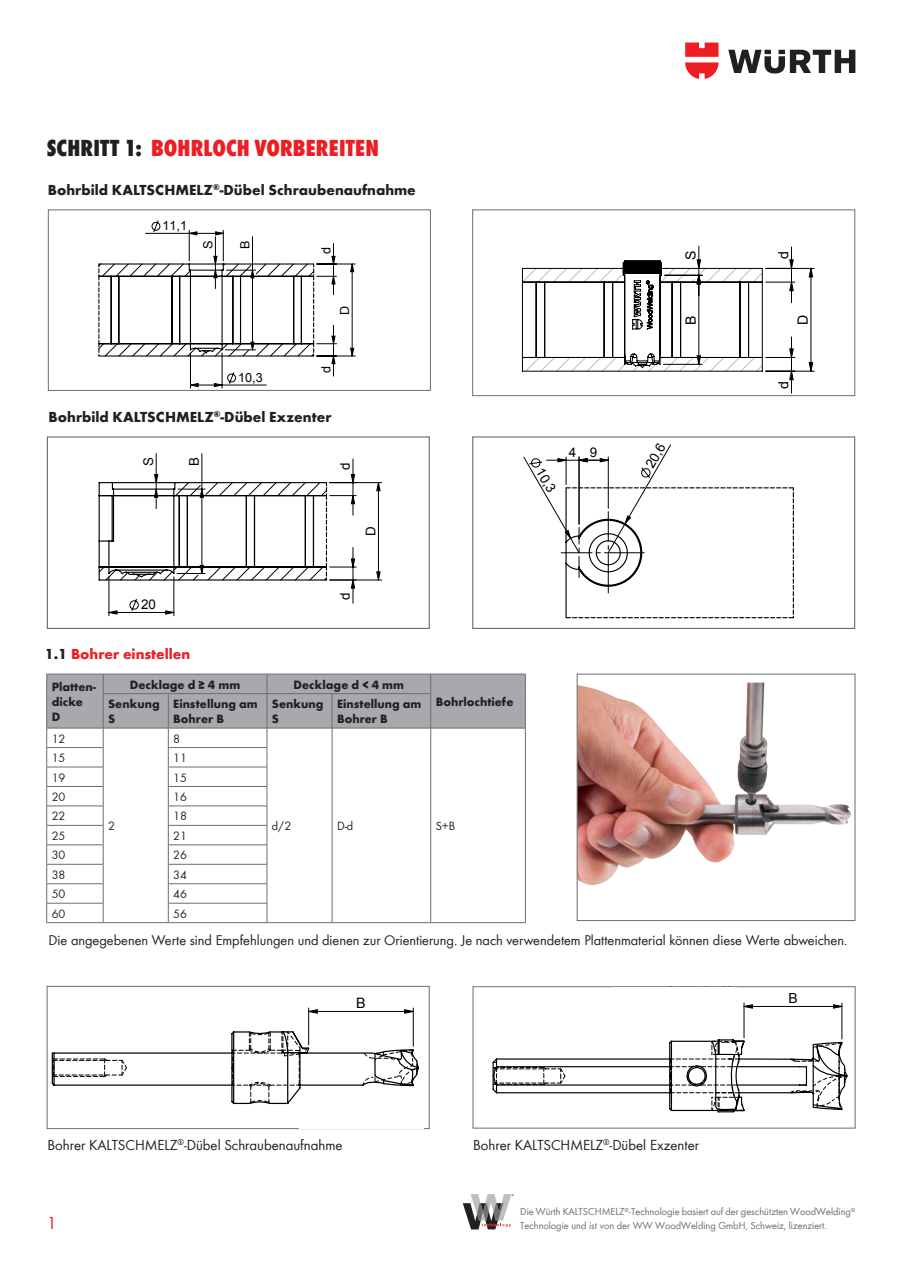
<style>
.page{position:relative;width:898px;height:1272px;background:#fff}
.page>*{position:absolute;margin:0;border:0;box-sizing:border-box;transform-origin:0 0}
.t1{font:800 condensed 24px "Wuerth Global";letter-spacing:.005em;color:#ee1d23}
.t2{font:18px "Wuerth";color:#ee1d23}
.t3{font:700 15px "Wuerth";color:#231f20}
.t4{font:15px "Wuerth Global";color:#231f20}
.t5{font:700 15px "Wuerth Global";color:#ee1d23}
.t6{font:14.55px "Wuerth";color:#231f20}
.t7{font:14.4px "Arial";color:#000}
.t8{font:14.1px "Arial";color:#000}
.t9{font:13.95px "Arial";color:#000}
.t10{font:13.35px "Arial";color:#000}
.t11{font:12.6px "Arial";color:#000}
.t12{font:700 12.45px/14.9px "Wuerth";color:#231f20}
.t13{font:12.45px "Wuerth";color:#231f20}
.t14{font:10.5px/13.5px "Wuerth Global";color:#6c6d70}
.s1{color:#231f20}
.s2{font-family:"Arial";font-weight:400;font-size:13.35px;color:#000}
</style>
<div class="page">
<svg style="left:728px;top:50px;width:127px;height:23px"></svg>
<svg style="left:685px;top:43px;width:33px;height:36px"></svg>
<hr style="left:46px;top:673px;width:57px;height:1px;background:#6c6d70">
<hr style="left:103px;top:673px;width:65px;height:1px;background:#6c6d70">
<hr style="left:168px;top:673px;width:99px;height:1px;background:#6c6d70">
<hr style="left:267px;top:673px;width:65px;height:1px;background:#6c6d70">
<hr style="left:332px;top:673px;width:98px;height:1px;background:#6c6d70">
<hr style="left:430px;top:673px;width:95px;height:1px;background:#6c6d70">
<svg style="left:46px;top:674px;width:480px;height:248px"></svg>
<hr style="left:46px;top:922px;width:57px;height:1px;background:#6c6d70">
<hr style="left:103px;top:922px;width:65px;height:1px;background:#6c6d70">
<hr style="left:168px;top:922px;width:99px;height:1px;background:#6c6d70">
<hr style="left:267px;top:922px;width:65px;height:1px;background:#6c6d70">
<hr style="left:332px;top:922px;width:98px;height:1px;background:#6c6d70">
<hr style="left:430px;top:922px;width:95px;height:1px;background:#6c6d70">
<img style="left:578px;top:682px;width:270px;height:203px">
<div style="left:576px;top:674px;width:278px;height:246px;border:1px solid #6c6d70"></div>
<hr style="left:190px;top:353px;width:1px;height:35px;background:#000">
<hr style="left:222px;top:353px;width:1px;height:35px;background:#000">
<hr style="left:316px;top:264px;width:39px;height:1px;background:#000">
<hr style="left:316px;top:356px;width:39px;height:1px;background:#000">
<svg style="left:98px;top:220px;width:256px;height:167px"></svg>
<hr style="left:109px;top:576px;width:1px;height:39px;background:#000">
<hr style="left:173px;top:576px;width:1px;height:39px;background:#000">
<hr style="left:329px;top:482px;width:52px;height:1px;background:#000">
<hr style="left:329px;top:579px;width:52px;height:1px;background:#000">
<svg style="left:98px;top:453px;width:282px;height:161px"></svg>
<div style="left:47px;top:436px;width:382px;height:193px;border:1px solid #6c6d70"></div>
<svg style="left:523px;top:444px;width:270px;height:175px"></svg>
<div style="left:472px;top:436px;width:382px;height:193px;border:1px solid #6c6d70"></div>
<hr style="left:308px;top:1007px;width:1px;height:37px;background:#000">
<hr style="left:413px;top:1007px;width:1px;height:39px;background:#000">
<svg style="left:308px;top:1008px;width:106px;height:5px"></svg>
<svg style="left:51px;top:1030px;width:368px;height:75px"></svg>
<div style="left:47px;top:986px;width:382px;height:142px;border:1px solid #6c6d70"></div>
<div style="left:299px;top:1101px;width:124px;height:27px;background:#fff"></div>
<svg style="left:492px;top:1002px;width:356px;height:111px"></svg>
<hr style="left:765px;top:268px;width:49px;height:1px;background:#000">
<hr style="left:765px;top:371px;width:49px;height:1px;background:#000">
<svg style="left:521px;top:246px;width:292px;height:147px"></svg>
<div style="left:472px;top:210px;width:382px;height:186px;border:1px solid #6c6d70"></div>
<svg style="left:462px;top:1194px;width:51px;height:35px"></svg>
<h1 class="t1" style="left:47px;top:133px;width:333px"><span class="s1">SCHRITT 1:</span> BOHRLOCH VORBEREITEN</h1>
<h3 class="t3" style="left:48px;top:178px;width:369px">Bohrbild KALTSCHMELZ<sup>®</sup>-Dübel Schraubenaufnahme</h3>
<p class="t11" style="left:162px;top:218px;width:26px">11,1</p>
<p class="t11" style="left:200px;top:249px;width:10px;rotate:-90deg">S</p>
<p class="t11" style="left:237px;top:249px;width:10px;rotate:-90deg">B</p>
<p class="t11" style="left:318px;top:254px;width:9px;rotate:-90deg">d</p>
<p class="t11" style="left:336px;top:314px;width:11px;rotate:-90deg">D</p>
<p class="t11" style="left:238px;top:369px;width:26px">10,3</p>
<p class="t11" style="left:318px;top:372px;width:9px;rotate:-90deg">d</p>
<h3 class="t3" style="left:49px;top:406px;width:284px">Bohrbild KALTSCHMELZ<sup>®</sup>-Dübel Exzenter</h3>
<p class="t10" style="left:140px;top:466px;width:10px;rotate:-90deg">S</p>
<p class="t10" style="left:185px;top:466px;width:10px;rotate:-90deg">B</p>
<p class="t10" style="left:336px;top:470px;width:9px;rotate:-90deg">d</p>
<p class="t10" style="left:362px;top:536px;width:11px;rotate:-90deg">D</p>
<p class="t10" style="left:547px;top:464px;width:28px;rotate:60deg">10,3</p>
<p class="t10" style="left:568px;top:444px;width:30px">4 9</p>
<p class="t10" style="left:141px;top:596px;width:16px">20</p>
<p class="t10" style="left:336px;top:599px;width:9px;rotate:-90deg">d</p>
<h3 class="t5" style="left:45px;top:644px;width:147px"><span class="s1">1.1</span> Bohrer einstellen</h3>
<p class="t12" style="left:52px;top:693px;width:33px">dicke<br>D</p>
<p class="t10" style="left:174px;top:695px;width:28px;rotate:-60deg">20,6</p>
<p class="t12" style="left:130px;top:676px;width:112px">Decklage d ≥ 4 mm</p>
<p class="t12" style="left:293px;top:676px;width:112px">Decklage d &lt; 4 mm</p>
<p class="t12" style="left:108px;top:695px;width:53px">Senkung</p>
<p class="t12" style="left:435px;top:693px;width:79px">Bohrlochtiefe</p>
<p class="t12" style="left:108px;top:710px;width:9px">S</p>
<p class="t12" style="left:52px;top:678px;width:80px">Platten- <span class="s2">4 9</span></p>
<p class="t12" style="left:173px;top:695px;width:86px">Einstellung am<br>Bohrer B</p>
<p class="t12" style="left:272px;top:695px;width:53px">Senkung<br>S</p>
<p class="t12" style="left:337px;top:695px;width:86px">Einstellung am<br>Bohrer B</p>
<p class="t10" style="left:80px;top:697px;width:28px;rotate:60deg">10,3</p>
<p class="t13" style="left:52px;top:730px;width:15px">12</p>
<p class="t13" style="left:173px;top:730px;width:8px">8</p>
<p class="t13" style="left:52px;top:749px;width:15px">15</p>
<p class="t13" style="left:173px;top:749px;width:15px">11</p>
<p class="t13" style="left:52px;top:768px;width:15px">19</p>
<p class="t13" style="left:173px;top:768px;width:15px">15</p>
<p class="t13" style="left:52px;top:788px;width:15px">20</p>
<p class="t13" style="left:173px;top:788px;width:15px">16</p>
<p class="t13" style="left:52px;top:807px;width:15px">22</p>
<p class="t13" style="left:173px;top:807px;width:15px">18</p>
<p class="t13" style="left:52px;top:827px;width:15px">25</p>
<p class="t13" style="left:173px;top:827px;width:15px">21</p>
<p class="t13" style="left:52px;top:846px;width:15px">30</p>
<p class="t13" style="left:173px;top:846px;width:15px">26</p>
<p class="t13" style="left:52px;top:866px;width:15px">38</p>
<p class="t13" style="left:173px;top:866px;width:15px">34</p>
<p class="t13" style="left:52px;top:885px;width:15px">50</p>
<p class="t13" style="left:173px;top:885px;width:15px">46</p>
<p class="t13" style="left:52px;top:905px;width:15px">60</p>
<p class="t13" style="left:173px;top:905px;width:15px">56</p>
<p class="t13" style="left:108px;top:817px;width:8px">2</p>
<p class="t13" style="left:272px;top:817px;width:21px">d/2</p>
<p class="t13" style="left:337px;top:817px;width:18px">D-d</p>
<p class="t13" style="left:435px;top:817px;width:21px">S+B</p>
<h3 class="t8" style="left:680px;top:259px;width:11px;rotate:-90deg">S</h3>
<h3 class="t8" style="left:680px;top:324px;width:11px;rotate:-90deg">B</h3>
<p class="t10" style="left:641px;top:462px;width:28px;rotate:-60deg">20,6</p>
<h3 class="t8" style="left:773px;top:259px;width:9px;rotate:-90deg">d</h3>
<h3 class="t8" style="left:792px;top:325px;width:12px;rotate:-90deg">D</h3>
<h3 class="t8" style="left:773px;top:389px;width:9px;rotate:-90deg">d</h3>
<h3 class="t6" style="left:49px;top:930px;width:800px">Die angegebenen Werte sind Empfehlungen und dienen zur Orientierung. Je nach verwendetem Plattenmaterial können diese Werte abweichen.</h3>
<h3 class="t7" style="left:356px;top:993px;width:11px">B</h3>
<h3 class="t9" style="left:788px;top:989px;width:11px">B</h3>
<h3 class="t4" style="left:48px;top:1135px;width:296px">Bohrer KALTSCHMELZ<sup>®</sup>-Dübel Schraubenaufnahme</h3>
<h3 class="t4" style="left:473px;top:1135px;width:227px">Bohrer KALTSCHMELZ<sup>®</sup>-Dübel Exzenter</h3>
<h2 class="t2" style="left:47px;top:1210px;width:11px">1</h2>
<p class="t14" style="left:520px;top:1204px;width:336px">Die Würth KALTSCHMELZ<sup>®</sup>-Technologie basiert auf der geschützten WoodWelding<sup>®<br></sup>Technologie und ist von der WW WoodWelding GmbH, Schweiz, lizenziert.</p>
</div>
